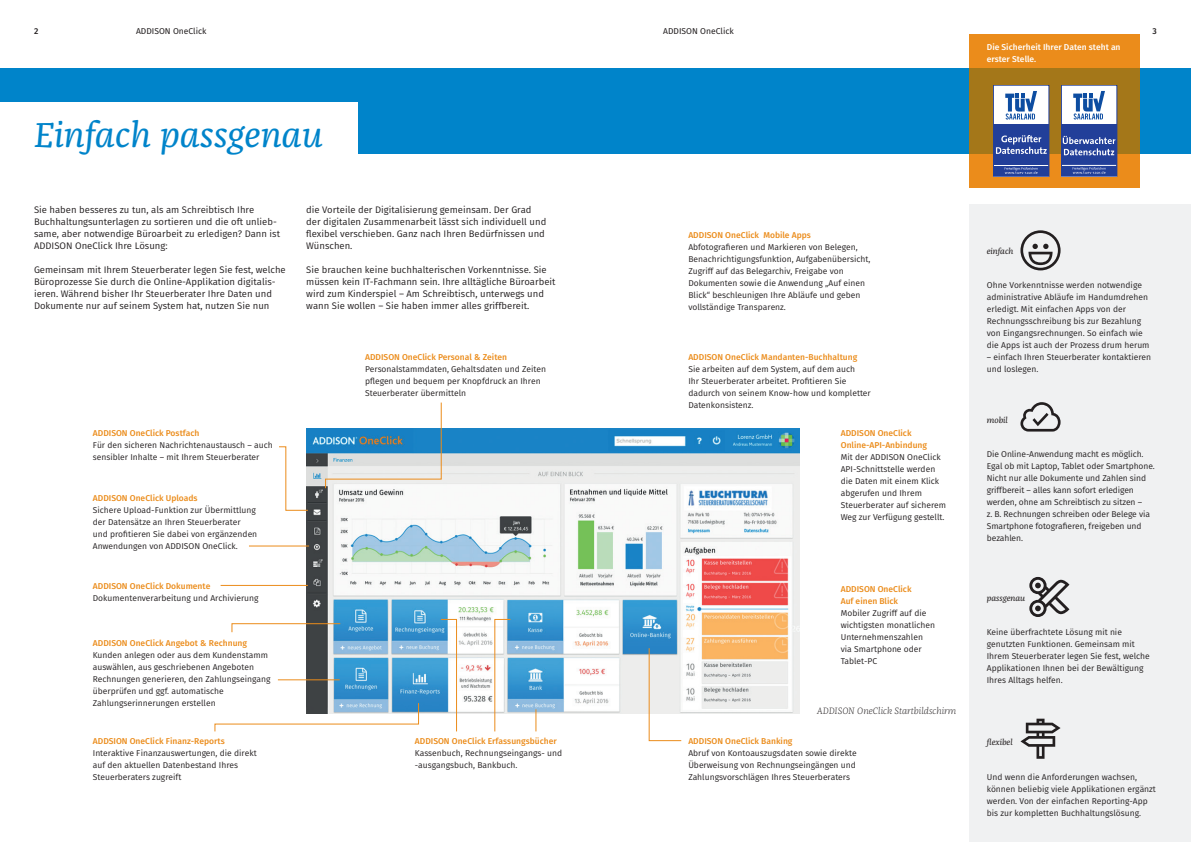
<style>
.page{position:relative;width:1191px;height:842px;background:#fff}
.page>*{position:absolute;margin:0;border:0;box-sizing:border-box;transform-origin:0 0}
.t1{font:italic 36px "Franziska OT";color:#0084ca}
.t2{font:9.5px/12px "Fira Sans";color:#231f20}
.t3{font:italic 300 9.5px "Franziska OT";color:#231f20}
.t4{font:8.5px/12px "Fira Sans";color:#231f20}
.t5{font:500 8.5px/12px "Fira Sans";color:#eb8c1b}
.t6{font:500 8.5px/12px "Fira Sans";color:#fff}
.t7{font:8.5px "Fira Sans";color:#231f20}
.t8{font:italic 8.5px "Franziska OT";color:#231f20}
.t9{font:500 8.5px "Fira Sans";color:#231f20}
</style>
<div class="page">
<div style="left:0;top:68px;width:1191px;height:85px;background:#0084ca"></div>
<img style="left:306px;top:428px;width:493px;height:286px">
<div style="left:969px;top:204px;width:222px;height:638px;background:#f0f1f2"></div>
<svg style="left:969px;top:34px;width:171px;height:153px;background:#ca821b"></svg>
<div style="left:1061px;top:85px;width:56px;height:91px;background:#fff"></div>
<div style="left:1061px;top:124px;width:55px;height:52px;background:#223f99"></div>
<svg style="left:1073px;top:91px;width:32px;height:29px"></svg>
<hr style="left:1062px;top:165px;width:54px;height:1px;background:#fff">
<div style="left:1061px;top:85px;width:56px;height:91px;border:1px solid #223f99"></div>
<svg style="left:1072px;top:167px;width:33px;height:7px"></svg>
<svg style="left:1062px;top:136px;width:53px;height:19px"></svg>
<div style="left:993px;top:85px;width:56px;height:91px;background:#fff"></div>
<div style="left:993px;top:124px;width:56px;height:52px;background:#223f99"></div>
<svg style="left:1005px;top:91px;width:32px;height:29px"></svg>
<hr style="left:994px;top:165px;width:54px;height:1px;background:#fff">
<div style="left:993px;top:85px;width:56px;height:91px;border:1px solid #223f99"></div>
<svg style="left:1004px;top:167px;width:33px;height:7px"></svg>
<svg style="left:996px;top:135px;width:50px;height:19px"></svg>
<div style="left:0;top:102px;width:357px;height:68px;background:#fff"></div>
<svg style="left:1020px;top:230px;width:40px;height:40px"></svg>
<svg style="left:1020px;top:402px;width:40px;height:30px"></svg>
<svg style="left:1029px;top:577px;width:40px;height:40px"></svg>
<svg style="left:1020px;top:719px;width:40px;height:40px"></svg>
<svg style="left:648px;top:647px;width:34px;height:95px"></svg>
<svg style="left:440px;top:618px;width:17px;height:114px"></svg>
<svg style="left:494px;top:618px;width:17px;height:114px"></svg>
<svg style="left:535px;top:709px;width:1px;height:22px"></svg>
<svg style="left:214px;top:702px;width:205px;height:30px"></svg>
<svg style="left:231px;top:623px;width:110px;height:10px"></svg>
<hr style="left:278px;top:679px;width:62px;height:1px;background:#eb8c1b">
<hr style="left:221px;top:585px;width:87px;height:1px;background:#eb8c1b">
<hr style="left:249px;top:545px;width:60px;height:1px;background:#eb8c1b">
<svg style="left:279px;top:446px;width:30px;height:65px"></svg>
<svg style="left:324px;top:402px;width:118px;height:87px"></svg>
<p class="t7" style="left:136px;top:25px;width:72px">ADDISON OneClick</p>
<p class="t7" style="left:663px;top:25px;width:72px">ADDISON OneClick</p>
<p class="t9" style="left:34px;top:24px;width:6px">2</p>
<p class="t9" style="left:1152px;top:24px;width:6px">3</p>
<p class="t6" style="left:986px;top:40px;width:135px">Die Sicherheit Ihrer Daten steht an erster Stelle.</p>
<h1 class="t1" style="left:34px;top:115px;width:290px">Einfach passgenau</h1>
<p class="t2" style="left:34px;top:203px;width:247px">Sie haben besseres zu tun, als am Schreibtisch Ihre Buchhaltungsunterlagen zu sortieren und die oft unlieb&shy;same, aber notwendige Büroarbeit zu erledigen? Dann ist ADDISON OneClick Ihre Lösung:</p>
<p class="t2" style="left:34px;top:263px;width:253px">Gemeinsam mit Ihrem Steuerberater legen Sie fest, welche Büroprozesse Sie durch die Online-Applikation digitalis&shy;ieren. Während bisher Ihr Steuerberater Ihre Daten und Dokumente nur auf seinem System hat, nutzen Sie nun</p>
<p class="t5" style="left:93px;top:427px;width:108px">ADDISON OneClick Postfach</p>
<p class="t4" style="left:93px;top:439px;width:181px">Für den sicheren Nachrichtenaustausch – auch sensibler Inhalte – mit Ihrem Steuerberater</p>
<p class="t5" style="left:93px;top:491px;width:106px">ADDISON OneClick Uploads</p>
<p class="t4" style="left:93px;top:503px;width:166px">Sichere Upload-Funktion zur Übermittlung der Datensätze an Ihren Steuerberater und profitieren Sie dabei von ergänzenden Anwendungen von ADDISON OneClick.</p>
<p class="t5" style="left:93px;top:580px;width:119px">ADDISON OneClick Dokumente</p>
<p class="t4" style="left:93px;top:592px;width:167px">Dokumentenverarbeitung und Archivierung</p>
<p class="t5" style="left:93px;top:636px;width:156px">ADDISON OneClick Angebot &amp; Rechnung</p>
<p class="t4" style="left:93px;top:649px;width:179px">Kunden anlegen oder aus dem Kundenstamm auswählen, aus geschriebenen Angeboten Rechnungen generieren, den Zahlungseingang überprüfen und ggf. automatische Zahlungserinnerungen erstellen</p>
<p class="t5" style="left:93px;top:734px;width:133px">ADDSION OneClick Finanz-Reports</p>
<p class="t4" style="left:93px;top:746px;width:165px">Interaktive Finanzauswertungen, die direkt auf den aktuellen Datenbestand Ihres<br>Steuerberaters zugreift</p>
<p class="t2" style="left:306px;top:203px;width:241px">die Vorteile der Digitalisierung gemeinsam. Der Grad der digitalen Zusammenarbeit lässt sich individuell und flexibel verschieben. Ganz nach Ihren Bedürfnissen und Wünschen.</p>
<p class="t2" style="left:306px;top:263px;width:251px">Sie brauchen keine buchhalterischen Vorkenntnisse. Sie müssen kein IT-Fachmann sein. Ihre alltägliche Büroarbeit wird zum Kinderspiel – Am Schreibtisch, unterwegs und wann Sie wollen – Sie haben immer alles griffbereit.</p>
<p class="t5" style="left:365px;top:350px;width:143px">ADDISON OneClick Personal &amp; Zeiten</p>
<p class="t4" style="left:365px;top:362px;width:182px">Personalstammdaten, Gehaltsdaten und Zeiten pflegen und bequem per Knopfdruck an Ihren<br>Steuerberater übermitteln</p>
<p class="t5" style="left:415px;top:734px;width:143px">ADDISON OneClick Erfassungsbücher</p>
<p class="t4" style="left:415px;top:746px;width:149px">Kassenbuch, Rechnungseingangs- und -ausgangsbuch, Bankbuch.</p>
<p class="t5" style="left:688px;top:229px;width:124px">ADDISON OneClick Mobile Apps</p>
<p class="t4" style="left:688px;top:241px;width:183px">Abfotografieren und Markieren von Belegen, Benachrichtigungsfunktion, Aufgabenübersicht, Zugriff auf das Belegarchiv, Freigabe von Dokumenten sowie die Anwendung „Auf einen Blick“ beschleunigen Ihre Abläufe und geben vollständige Transparenz.</p>
<p class="t5" style="left:688px;top:350px;width:170px">ADDISON OneClick Mandanten-Buchhaltung</p>
<p class="t4" style="left:688px;top:362px;width:184px">Sie arbeiten auf dem System, auf dem auch<br>Ihr Steuerberater arbeitet. Profitieren Sie dadurch von seinem Know-how und kompletter Datenkonsistenz.</p>
<p class="t5" style="left:840px;top:427px;width:88px">ADDISON OneClick<br>Online-API-Anbindung</p>
<p class="t4" style="left:840px;top:451px;width:107px">Mit der ADDISON OneClick<br>API-Schnittstelle werden die Daten mit einem Klick abgerufen und Ihrem<br>Steuerberater auf sicherem<br>Weg zur Verfügung gestellt.</p>
<p class="t5" style="left:840px;top:583px;width:72px">ADDISON OneClick<br>Auf einen Blick</p>
<p class="t4" style="left:840px;top:607px;width:96px">Mobiler Zugriff auf die wichtigsten monatlichen<br>Unternehmenszahlen via Smartphone oder<br>Tablet-PC</p>
<p class="t3" style="left:816px;top:705px;width:141px">ADDISON OneClick Startbildschirm</p>
<p class="t5" style="left:688px;top:734px;width:106px">ADDISON OneClick Banking</p>
<p class="t4" style="left:688px;top:746px;width:170px;text-align:justify">Abruf von Kontoauszugsdaten sowie direkte Überweisung von Rechnungseingängen und Zahlungsvorschlägen Ihres Steuerberaters</p>
<p class="t8" style="left:986px;top:246px;width:28px">einfach</p>
<p class="t4" style="left:986px;top:279px;width:164px">Ohne Vorkenntnisse werden notwendige administrative Abläufe im Handumdrehen erledigt. Mit einfachen Apps von der Rechnungsschreibung bis zur Bezahlung von Eingangsrechnungen. So einfach wie die Apps ist auch der Prozess drum herum</p>
<p class="t4" style="left:986px;top:351px;width:166px">– einfach Ihren Steuerberater kontaktieren und loslegen.</p>
<p class="t8" style="left:986px;top:415px;width:23px">mobil</p>
<p class="t4" style="left:986px;top:448px;width:169px">Die Online-Anwendung macht es möglich.<br>Egal ob mit Laptop, Tablet oder Smartphone.<br>Nicht nur alle Dokumente und Zahlen sind griffbereit – alles kann sofort erledigen werden, ohne am Schreibtisch zu sitzen –<br>z. B. Rechnungen schreiben oder Belege via Smartphone fotografieren, freigeben und bezahlen.</p>
<p class="t8" style="left:986px;top:593px;width:40px">passgenau</p>
<p class="t4" style="left:986px;top:626px;width:164px">Keine überfrachtete Lösung mit nie genutzten Funktionen. Gemeinsam mit Ihrem Steuerberater legen Sie fest, welche Applikationen Ihnen bei der Bewältigung Ihres Alltags helfen.</p>
<p class="t8" style="left:986px;top:737px;width:27px">flexibel</p>
<p class="t4" style="left:986px;top:771px;width:171px">Und wenn die Anforderungen wachsen, können beliebig viele Applikationen ergänzt werden. Von der einfachen Reporting-App bis zur kompletten Buchhaltungslösung.</p>
</div>
